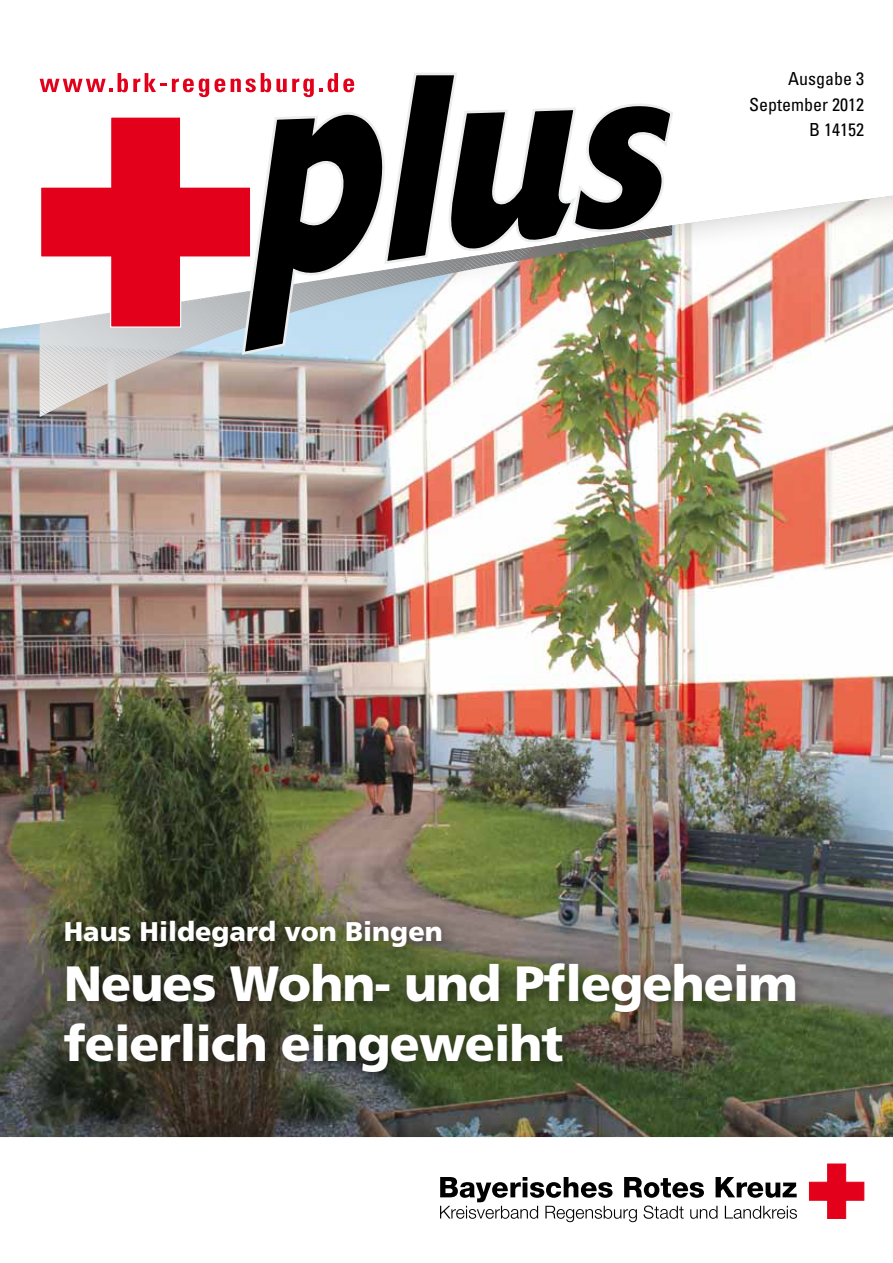
<style>
.page{position:relative;width:893px;height:1263px;background:#fff}
.page>*{position:absolute;margin:0;border:0;box-sizing:border-box;transform-origin:0 0}
.t1{font:900 49.5px/60px "Frutiger";letter-spacing:-.02em;color:#fff}
.t2{font:900 27px "Frutiger";color:#fff}
.t3{font:condensed 18px/25.5px "Univers";color:#000;text-align:right}
</style>
<div class="page">
<div style="left:0;top:191px;width:893px;height:946px;background:#000;opacity:.18"></div>
<svg style="left:440px;top:1177px;width:357px;height:45px"></svg>
<svg style="left:809px;top:1163px;width:55px;height:56px"></svg>
<div style="left:52px;top:909px;width:759px;height:178px;background:#000;opacity:.5"></div>
<img style="left:39px;top:73px;width:636px;height:344px">
<p class="t3" style="left:749px;top:65px;width:116px">Ausgabe 3<br>September 2012<br>B 14152</p>
<p class="t2" style="left:64px;top:916px;width:381px">Haus Hildegard von Bingen</p>
<p class="t1" style="left:64px;top:953px;width:736px">Neues Wohn- und Pflegeheim feierlich eingeweiht</p>
</div>
